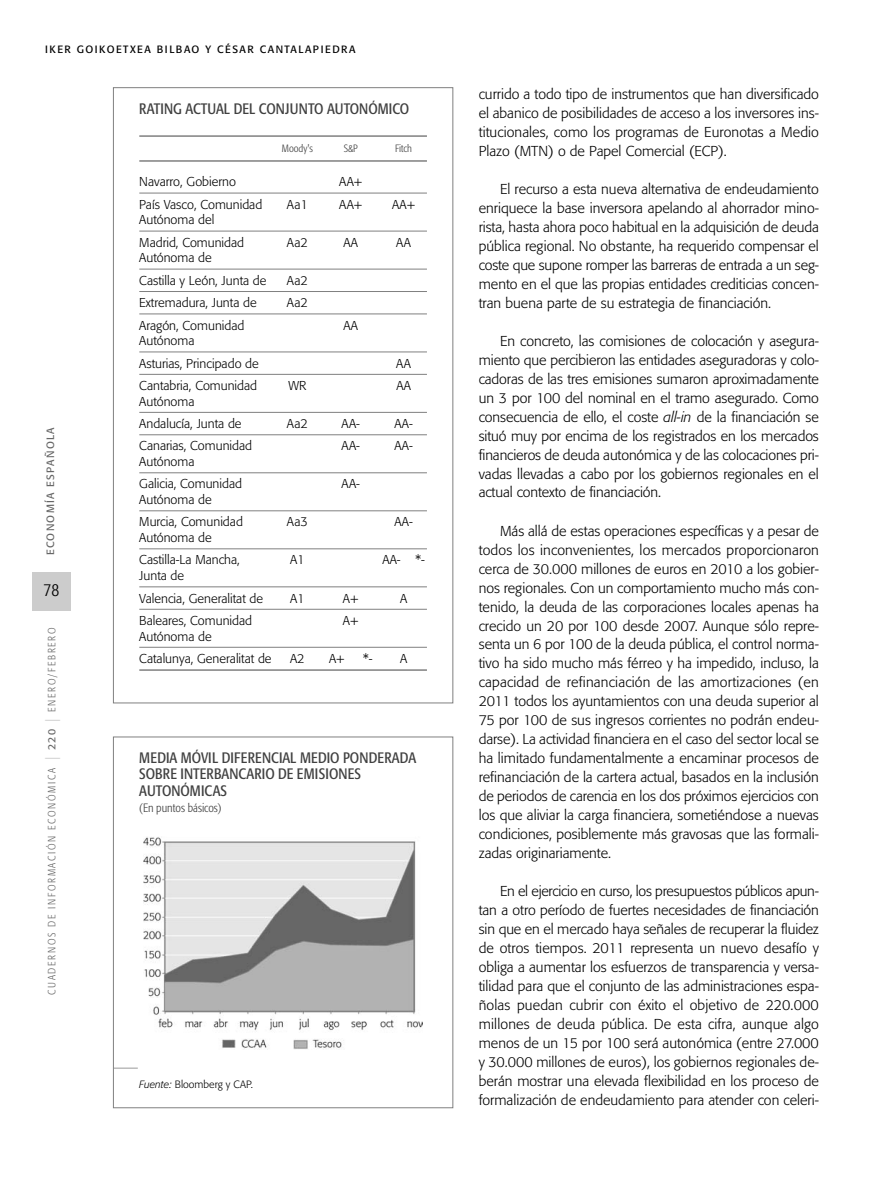
<style>
.page{position:relative;width:893px;height:1191px;background:#fff}
.page>*{position:absolute;margin:0;border:0;box-sizing:border-box;transform-origin:0 0}
.t1{font:300 condensed 18px "Formata";color:#000}
.t2{font:condensed 15px/16.5px "Formata";color:#404040}
.t3{font:300 14.25px/18.9px "Formata";color:#000;text-align:justify}
.t4{font:300 12.75px/22.4px "Formata";color:#000}
.t5{font:300 condensed 12px "Formata";color:#404040}
.t6{font:300 condensed 10.5px "Formata";letter-spacing:.165em;color:#666}
.t7{font:10.5px "Formata";letter-spacing:.14em;color:#000}
.t8{font:300 10.5px "Formata";color:#000}
.t9{font:10.5px "Formata";letter-spacing:.13em;color:#666}
.t10{font:300 condensed 10.5px "Formata";color:#404040}
.s1{font-stretch:normal;font-size:15px;color:#ccc}
.s2{font-weight:400;font-stretch:normal}
.s3{font-style:italic}
</style>
<div class="page">
<svg style="left:32px;top:87px;width:422px;height:1022px"></svg>
<p class="t7" style="left:45px;top:45px;width:312px">IKER GOIKOETXEA BILBAO Y CÉSAR CANTALAPIEDRA</p>
<p class="t2" style="left:139px;top:101px;width:271px">RATING ACTUAL DEL CONJUNTO AUTONÓMICO</p>
<p class="t10" style="left:282px;top:144px;width:33px">Moody's</p>
<p class="t10" style="left:344px;top:144px;width:16px">S&amp;P</p>
<p class="t10" style="left:395px;top:144px;width:19px">Fitch</p>
<p class="t4" style="left:139px;top:171px;width:98px">Navarro, Gobierno</p>
<p class="t4" style="left:339px;top:171px;width:25px">AA+</p>
<p class="t4" style="left:139px;top:194px;width:125px">País Vasco, Comunidad</p>
<p class="t4" style="left:287px;top:194px;width:22px">Aa1</p>
<p class="t4" style="left:339px;top:194px;width:25px">AA+</p>
<p class="t4" style="left:392px;top:194px;width:25px">AA+</p>
<p class="t4" style="left:139px;top:210px;width:106px">Autónoma del<br>Madrid, Comunidad</p>
<p class="t4" style="left:287px;top:232px;width:22px">Aa2</p>
<p class="t4" style="left:343px;top:232px;width:16px">AA</p>
<p class="t4" style="left:396px;top:232px;width:16px">AA</p>
<p class="t9" style="left:46px;top:555px;width:129px;rotate:-90deg">ECONOMÍA ESPAÑOLA</p>
<p class="t1" style="left:44px;top:582px;width:17px">78</p>
<p class="t6" style="left:48px;top:995px;width:369px;rotate:-90deg">CUADERNOS DE INFORMACIÓN ECONÓMICA <span class="s1">|</span> <span class="s2">220</span> <span class="s1">|</span> ENERO/FEBRERO</p>
<p class="t4" style="left:139px;top:248px;width:129px">Autónoma de<br>Castilla y León, Junta de</p>
<p class="t4" style="left:287px;top:270px;width:22px">Aa2</p>
<p class="t4" style="left:139px;top:292px;width:119px">Extremadura, Junta de</p>
<p class="t4" style="left:287px;top:292px;width:22px">Aa2</p>
<p class="t4" style="left:139px;top:315px;width:107px">Aragón, Comunidad</p>
<p class="t4" style="left:343px;top:315px;width:16px">AA</p>
<p class="t4" style="left:139px;top:330px;width:121px">Autónoma<br>Asturias, Principado de</p>
<p class="t4" style="left:396px;top:353px;width:16px">AA</p>
<p class="t4" style="left:139px;top:375px;width:119px">Cantabria, Comunidad</p>
<p class="t4" style="left:288px;top:375px;width:19px">WR</p>
<p class="t4" style="left:396px;top:375px;width:16px">AA</p>
<p class="t4" style="left:139px;top:391px;width:104px">Autónoma<br>Andalucía, Junta de</p>
<p class="t4" style="left:287px;top:413px;width:22px">Aa2</p>
<p class="t4" style="left:342px;top:413px;width:20px">AA-</p>
<p class="t4" style="left:394px;top:413px;width:20px">AA-</p>
<p class="t4" style="left:139px;top:436px;width:114px">Canarias, Comunidad</p>
<p class="t4" style="left:342px;top:436px;width:20px">AA-</p>
<p class="t4" style="left:394px;top:436px;width:20px">AA-</p>
<p class="t4" style="left:139px;top:451px;width:104px">Autónoma<br>Galicia, Comunidad</p>
<p class="t4" style="left:342px;top:474px;width:20px">AA-</p>
<p class="t4" style="left:139px;top:489px;width:105px">Autónoma de<br>Murcia, Comunidad</p>
<p class="t4" style="left:139px;top:527px;width:102px">Autónoma de<br>Castilla-La Mancha,</p>
<p class="t4" style="left:139px;top:565px;width:125px">Junta de<br>Valencia, Generalitat de</p>
<p class="t4" style="left:287px;top:512px;width:22px">Aa3</p>
<p class="t4" style="left:394px;top:512px;width:20px">AA-</p>
<p class="t4" style="left:290px;top:550px;width:16px">A1</p>
<p class="t4" style="left:382px;top:550px;width:44px">AA- *-</p>
<p class="t4" style="left:290px;top:588px;width:16px">A1</p>
<p class="t4" style="left:343px;top:588px;width:17px">A+</p>
<p class="t4" style="left:400px;top:588px;width:9px">A</p>
<p class="t4" style="left:139px;top:610px;width:114px">Baleares, Comunidad</p>
<p class="t4" style="left:343px;top:610px;width:17px">A+</p>
<p class="t4" style="left:139px;top:626px;width:134px">Autónoma de<br>Catalunya, Generalitat de</p>
<p class="t4" style="left:290px;top:648px;width:16px">A2</p>
<p class="t4" style="left:329px;top:648px;width:17px">A+</p>
<p class="t4" style="left:363px;top:648px;width:11px">*-</p>
<p class="t4" style="left:400px;top:648px;width:9px">A</p>
<p class="t2" style="left:139px;top:750px;width:278px">MEDIA MÓVIL DIFERENCIAL MEDIO PONDERADA<br>SOBRE INTERBANCARIO DE EMISIONES<br>AUTONÓMICAS</p>
<p class="t5" style="left:139px;top:803px;width:84px">(En puntos básicos)</p>
<p class="t8" style="left:139px;top:1079px;width:115px"><span class="s3">Fuente:</span> Bloomberg y CAP.</p>
<p class="t3" style="left:479px;top:85px;width:342px">currido a todo tipo de instrumentos que han diversificado el abanico de posibilidades de acceso a los inversores ins&shy;titucionales, como los programas de Euronotas a Medio Plazo (MTN) o de Papel Comercial (ECP).</p>
<p class="t3" style="left:479px;top:180px;width:342px;text-indent:21px">El recurso a esta nueva alternativa de endeudamiento enriquece la base inversora apelando al ahorrador mino&shy;rista, hasta ahora poco habitual en la adquisición de deuda pública regional. No obstante, ha requerido compensar el coste que supone romper las barreras de entrada a un seg&shy;mento en el que las propias entidades crediticias concen&shy;tran buena parte de su estrategia de financiación.</p>
<p class="t3" style="left:479px;top:332px;width:342px;text-indent:21px">En concreto, las comisiones de colocación y asegura&shy;miento que percibieron las entidades aseguradoras y colo&shy;cadoras de las tres emisiones sumaron aproximadamente un 3 por 100 del nominal en el tramo asegurado. Como consecuencia de ello, el coste <span class="s3">all-in</span> de la financiación se situó muy por encima de los registrados en los mercados financieros de deuda autonómica y de las colocaciones pri&shy;vadas llevadas a cabo por los gobiernos regionales en el actual contexto de financiación.</p>
<p class="t3" style="left:479px;top:522px;width:342px;text-indent:21px">Más allá de estas operaciones específicas y a pesar de todos los inconvenientes, los mercados proporcionaron cerca de 30.000 millones de euros en 2010 a los gobier&shy;nos regionales. Con un comportamiento mucho más con&shy;tenido, la deuda de las corporaciones locales apenas ha crecido un 20 por 100 desde 2007. Aunque sólo repre&shy;senta un 6 por 100 de la deuda pública, el control norma&shy;tivo ha sido mucho más férreo y ha impedido, incluso, la capacidad de refinanciación de las amortizaciones (en 2011 todos los ayuntamientos con una deuda superior al 75 por 100 de sus ingresos corrientes no podrán endeu&shy;darse). La actividad financiera en el caso del sector local se ha limitado fundamentalmente a encaminar procesos de refinanciación de la cartera actual, basados en la inclusión de periodos de carencia en los dos próximos ejercicios con los que aliviar la carga financiera, sometiéndose a nuevas condiciones, posiblemente más gravosas que las formali&shy;zadas originariamente.</p>
<p class="t3" style="left:479px;top:883px;width:342px;text-indent:21px">En el ejercicio en curso, los presupuestos públicos apun&shy;tan a otro período de fuertes necesidades de financiación sin que en el mercado haya señales de recuperar la fluidez de otros tiempos. 2011 representa un nuevo desafío y obliga a aumentar los esfuerzos de transparencia y versa&shy;tilidad para que el conjunto de las administraciones espa&shy;ñolas puedan cubrir con éxito el objetivo de 220.000 millones de deuda pública. De esta cifra, aunque algo menos de un 15 por 100 será autonómica (entre 27.000 y 30.000 millones de euros), los gobiernos regionales de&shy;berán mostrar una elevada flexibilidad en los proceso de formalización de endeudamiento para atender con celeri-</p>
</div>
